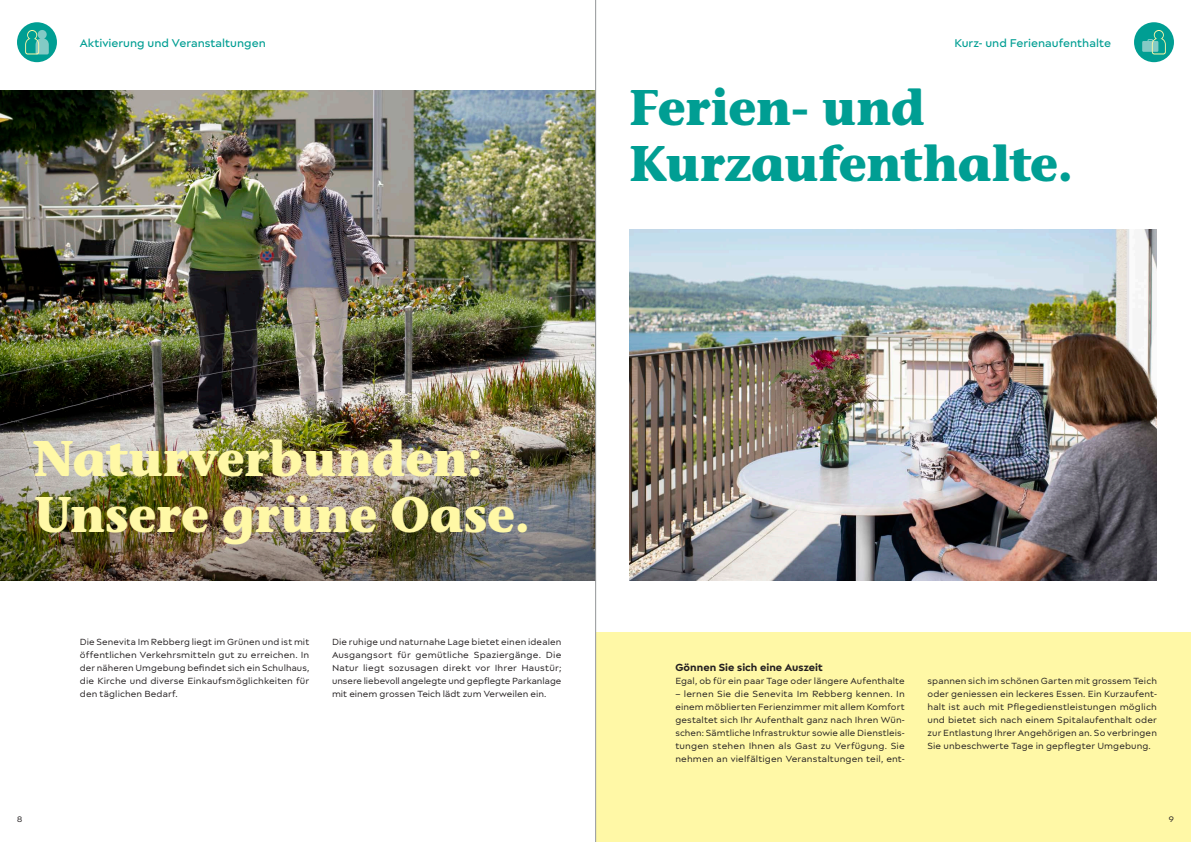
<style>
.page{position:relative;width:1191px;height:842px;background:#fff}
.page>*{position:absolute;margin:0;border:0;box-sizing:border-box;transform-origin:0 0}
.t1{font:700 50px/56px "Stone Informal ITC Pro";letter-spacing:-.01em;color:#fff8a6}
.t2{font:700 50px/56px "Stone Informal ITC Pro";letter-spacing:-.005em;color:#009e93}
.t3{font:500 12px "Matteo";color:#009e93}
.Untertitel{font:700 11px "Matteo";letter-spacing:.005em;color:#231f20}
.Lauftext_Block{font:9.5px/13px "Matteo";letter-spacing:.01em;color:#231f20;text-align:justify}
.t4{font:8.5px "Matteo";color:#231f20}
</style>
<div class="page">
<div style="left:596px;top:632px;width:595px;height:210px;background:#fff8a6"></div>
<img style="left:0;top:91px;width:595px;height:307px">
<img style="left:629px;top:229px;width:528px;height:351px">
<img style="left:0;top:398px;width:595px;height:182px">
<div style="left:1134px;top:22px;width:40px;height:40px;background:#009e93;border-radius:50%"></div>
<svg style="left:1142px;top:30px;width:23px;height:24px"></svg>
<div style="left:17px;top:22px;width:40px;height:40px;background:#009e93;border-radius:50%"></div>
<svg style="left:25px;top:30px;width:24px;height:24px"></svg>
<hr style="left:595px;top:0;width:1px;height:842px;background:#939598">
<p class="t3" style="left:80px;top:36px;width:187px">Aktivierung und Veranstaltungen</p>
<p class="t3" style="left:954px;top:36px;width:158px">Kurz- und Ferienaufenthalte</p>
<p class="t2" style="left:629px;top:80px;width:445px">Ferien- und<br>Kurzaufenthalte.</p>
<p class="t1" style="left:34px;top:431px;width:498px">Naturverbunden:<br>Unsere grüne Oase.</p>
<p class="Lauftext_Block" style="left:80px;top:635px;width:231px">Die Senevita Im Rebberg liegt im Grünen und ist mit öffentlichen Verkehrsmitteln gut zu erreichen. In der näheren Umgebung befindet sich ein Schulhaus, die Kirche und diverse Einkaufsmöglichkeiten für den täglichen Bedarf.</p>
<p class="Lauftext_Block" style="left:332px;top:635px;width:231px">Die ruhige und naturnahe Lage bietet einen idealen Ausgangsort für gemütliche Spaziergänge. Die Natur liegt sozusagen direkt vor Ihrer Haustür; unsere liebevoll angelegte und gepflegte Parkanlage mit einem grossen Teich lädt zum Verweilen ein.</p>
<p class="Untertitel" style="left:675px;top:661px;width:149px">Gönnen Sie sich eine Auszeit</p>
<p class="Lauftext_Block" style="left:675px;top:674px;width:231px">Egal, ob für ein paar Tage oder längere Aufenthalte</p>
<p class="Lauftext_Block" style="left:675px;top:687px;width:231px">– lernen Sie die Senevita Im Rebberg kennen. In einem möblierten Ferienzimmer mit allem Komfort gestaltet sich Ihr Aufenthalt ganz nach Ihren Wün&shy;schen: Sämtliche Infrastruktur sowie alle Dienstleis&shy;tungen stehen Ihnen als Gast zu Verfügung. Sie nehmen an vielfältigen Veranstaltungen teil, ent-</p>
<p class="Lauftext_Block" style="left:927px;top:674px;width:231px">spannen sich im schönen Garten mit grossem Teich oder geniessen ein leckeres Essen. Ein Kurzaufent&shy;halt ist auch mit Pflegedienstleistungen möglich und bietet sich nach einem Spitalaufenthalt oder zur Entlastung Ihrer Angehörigen an. So verbringen Sie unbeschwerte Tage in gepflegter Umgebung.</p>
<p class="t4" style="left:17px;top:814px;width:7px">8</p>
<p class="t4" style="left:1168px;top:814px;width:7px">9</p>
</div>
